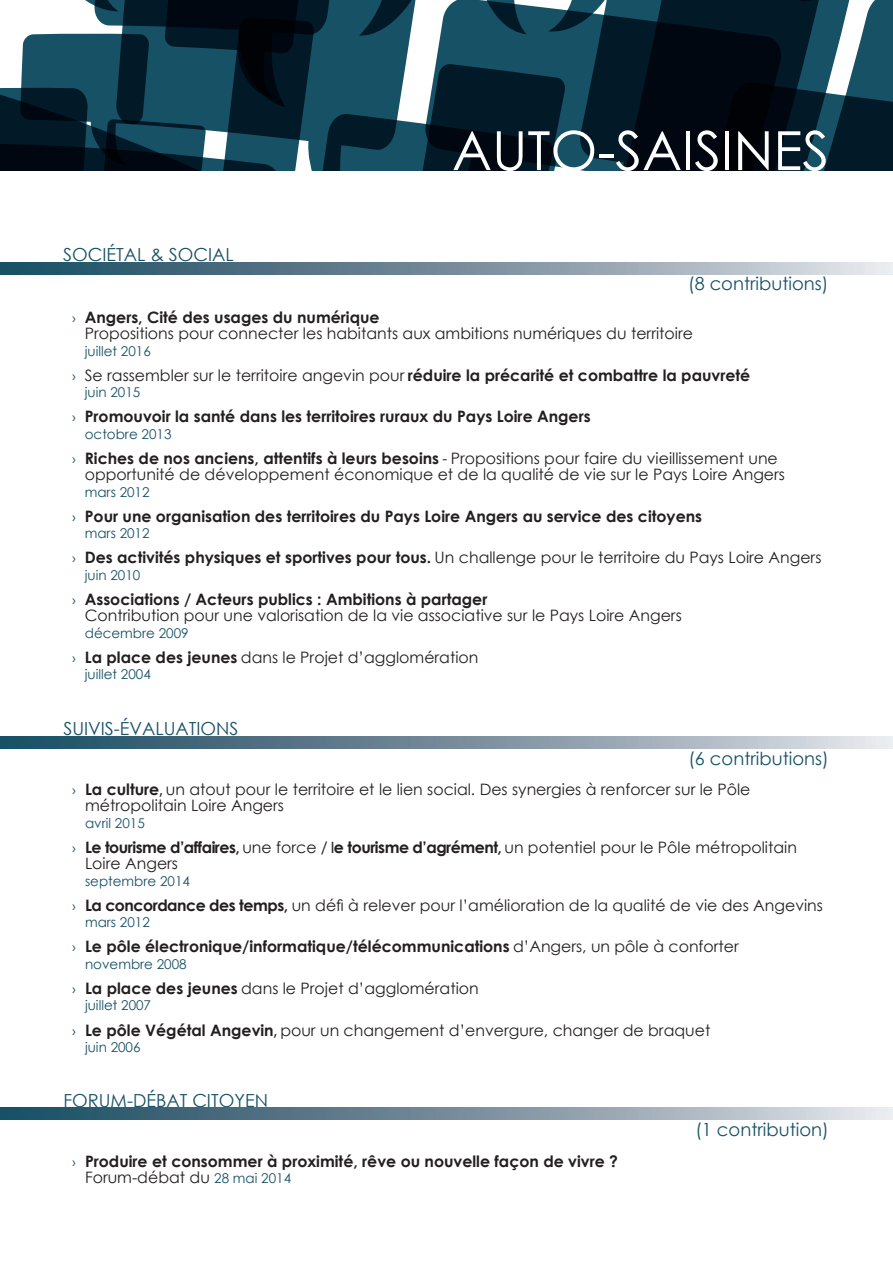
<style>
.page{position:relative;width:893px;height:1263px;background:#fff}
.page>*{position:absolute;margin:0;border:0;box-sizing:border-box;transform-origin:0 0}
.t1{font:54px "Century Gothic";color:#fff}
.t2{font:18px "Century Gothic";color:#175166}
.t3{font:15.75px/16.5px "Century Gothic";color:#231f20}
.t4{font:700 15.75px/16.5px "Century Gothic";color:#231f20}
.t5{font:13.5px "Century Gothic";color:#175166}
.s1{font-family:"Myriad Pro";font-size:15px;color:#175166}
.s2{font-weight:700}
.s3{font-family:"Myriad Pro";font-weight:400;font-size:15px;color:#175166}
.s4{font-weight:400}
.s5{font-family:"Myriad Pro"}
.s6{font-weight:400;font-size:13.5px;color:#175166}
</style>
<div class="page">
<svg style="left:0;top:0;width:893px;height:170px;background:#1d3b49"></svg>
<svg style="left:0;top:262px;width:893px;height:12px;background:#79919f"></svg>
<svg style="left:0;top:736px;width:893px;height:12px;background:#79919f"></svg>
<svg style="left:0;top:1108px;width:893px;height:12px;background:#79919f"></svg>
<p class="t2" style="left:63px;top:242px;width:172px">SOCIÉTAL &amp; SOCIAL</p>
<p class="t1" style="left:452px;top:113px;width:379px">AUTO-SAISINES</p>
<p class="t2" style="left:688px;top:271px;width:142px">(8 contributions)</p>
<p class="t3" style="left:85px;top:309px;width:610px;text-indent:-13px"><span class="s1">›</span> <span class="s2">Angers, Cité des usages du numérique<br></span>Propositions pour connecter les habitants aux ambitions numériques du territoire</p>
<p class="t5" style="left:85px;top:342px;width:68px">juillet 2016</p>
<p class="t4" style="left:72px;top:366px;width:680px"><span class="s3">›</span> <span class="s4">Se rassembler sur le territoire angevin pour</span> réduire la précarité et combattre la pauvreté</p>
<p class="t5" style="left:85px;top:383px;width:57px">juin 2015</p>
<p class="t4" style="left:72px;top:408px;width:520px"><span class="s3">›</span> Promouvoir la santé dans les territoires ruraux du Pays Loire Angers</p>
<p class="t5" style="left:85px;top:425px;width:88px">octobre 2013</p>
<p class="t3" style="left:85px;top:450px;width:702px;text-indent:-13px"><span class="s1">›</span> <span class="s2">Riches de nos anciens, attentifs à leurs besoins</span> <span class="s5">-</span> Propositions pour faire du vieillissement une opportunité de développement économique et de la qualité de vie sur le Pays Loire Angers</p>
<p class="t5" style="left:85px;top:483px;width:66px">mars 2012</p>
<p class="t4" style="left:72px;top:507px;width:632px"><span class="s3">›</span> Pour une organisation des territoires du Pays Loire Angers au service des citoyens</p>
<p class="t5" style="left:85px;top:524px;width:66px">mars 2012</p>
<p class="t3" style="left:72px;top:549px;width:751px"><span class="s1">›</span> <span class="s2">Des activités physiques et sportives pour tous.</span> Un challenge pour le territoire du Pays Loire Angers</p>
<p class="t5" style="left:85px;top:566px;width:57px">juin 2010</p>
<p class="t3" style="left:85px;top:591px;width:598px;text-indent:-13px"><span class="s1">›</span> <span class="s2">Associations / Acteurs publics : Ambitions à partager<br></span>Contribution pour une valorisation de la vie associative sur le Pays Loire Angers</p>
<p class="t5" style="left:85px;top:624px;width:105px">décembre 2009</p>
<p class="t3" style="left:72px;top:649px;width:408px"><span class="s1">›</span> <span class="s2">La place des jeunes</span> dans le Projet d’agglomération</p>
<p class="t5" style="left:85px;top:665px;width:68px">juillet 2004</p>
<p class="t2" style="left:63px;top:716px;width:177px">SUIVIS-ÉVALUATIONS</p>
<p class="t2" style="left:688px;top:745px;width:142px">(6 contributions)</p>
<p class="t3" style="left:85px;top:781px;width:667px;text-indent:-13px"><span class="s1">›</span> <span class="s2">La culture</span><span class="s5">,</span> un atout pour le territoire et le lien social. Des synergies à renforcer sur le Pôle métropolitain Loire Angers</p>
<p class="t5" style="left:85px;top:814px;width:61px">avril 2015</p>
<p class="t3" style="left:85px;top:839px;width:713px;text-indent:-13px"><span class="s1">›</span> <span class="s2">Le tourisme d’affaires,</span>une force / <span class="s5">l</span><span class="s2">e tourisme d’agrément,</span>un potentiel pour le Pôle métropolitain<br>Loire Angers</p>
<p class="t5" style="left:85px;top:872px;width:106px">septembre 2014</p>
<p class="t3" style="left:72px;top:897px;width:752px"><span class="s1">›</span> <span class="s2">La concordance des temps,</span> un défi à relever pour l’amélioration de la qualité de vie des Angevins</p>
<p class="t5" style="left:85px;top:913px;width:66px">mars 2012</p>
<p class="t4" style="left:72px;top:938px;width:668px"><span class="s3">›</span> Le pôle électronique/informatique/télécommunications <span class="s4">d’Angers, un pôle à conforter</span></p>
<p class="t5" style="left:85px;top:955px;width:103px">novembre 2008</p>
<p class="t3" style="left:72px;top:980px;width:408px"><span class="s1">›</span> <span class="s2">La place des jeunes</span> dans le Projet d’agglomération</p>
<p class="t5" style="left:85px;top:996px;width:68px">juillet 2007</p>
<p class="t3" style="left:72px;top:1021px;width:640px"><span class="s1">›</span> <span class="s2">Le pôle Végétal Angevin</span><span class="s5">,</span> pour un changement d’envergure, changer de braquet</p>
<p class="t5" style="left:85px;top:1038px;width:57px">juin 2006</p>
<p class="t2" style="left:63px;top:1087px;width:206px">FORUM-DÉBAT CITOYEN</p>
<p class="t4" style="left:85px;top:1152px;width:534px;text-indent:-13px"><span class="s3">›</span> Produire et consommer à proximité, rêve ou nouvelle façon de vivre ?<br><span class="s4">Forum-débat du</span> <span class="s6">28 mai 2014</span></p>
<p class="t2" style="left:695px;top:1117px;width:135px">(1 contribution)</p>
</div>
